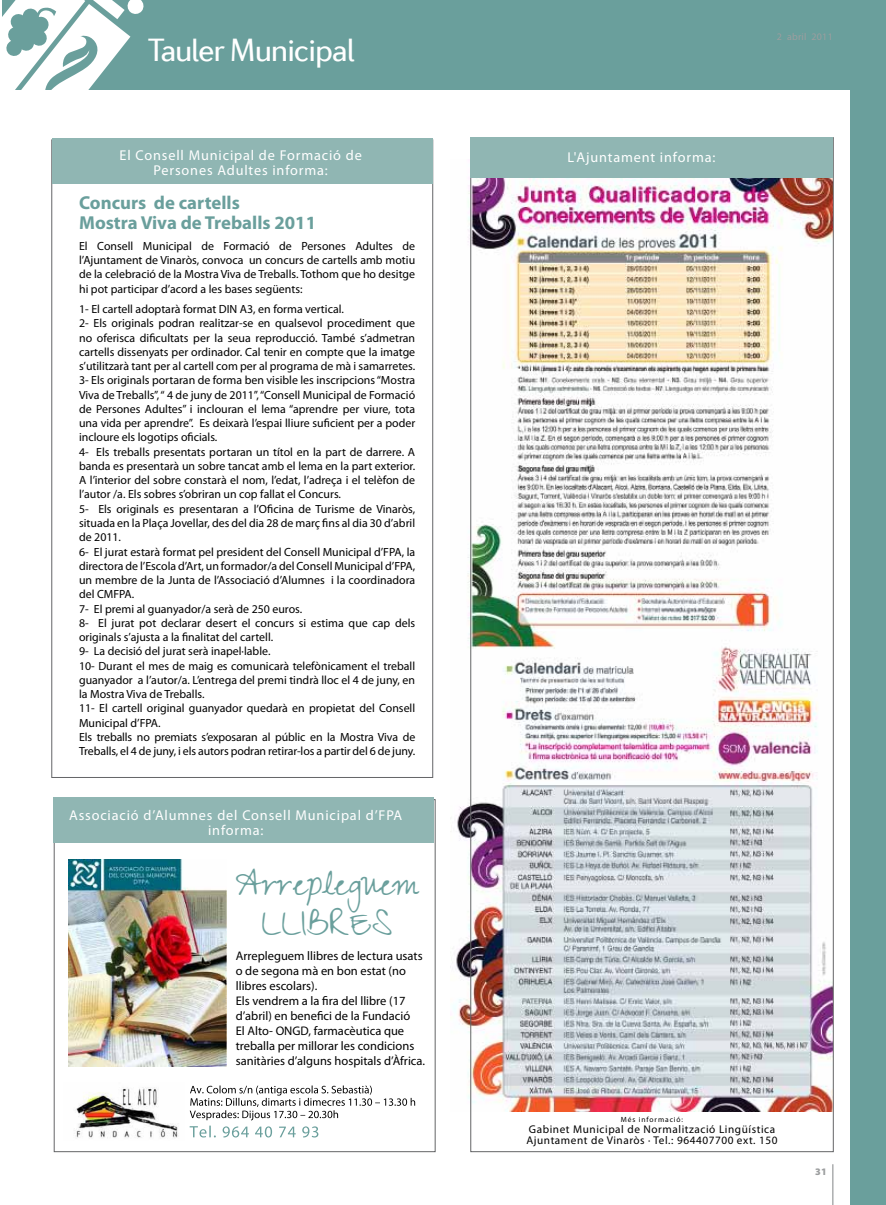
<style>
.page{position:relative;width:886px;height:1205px;background:#fff}
.page>*{position:absolute;margin:0;border:0;box-sizing:border-box;transform-origin:0 0}
.t1{font:32.5px "Diverda Sans Com";letter-spacing:-.04em;color:#fff}
.t2{font:31.25px "Zeyada";color:#6a9f9c}
.t3{font:30px "Zeyada";color:#6a9f9c}
.t4{font:700 18.75px/20px "Myriad Pro";color:#6a9f9c}
.t5{font:14.25px/15px "Myriad Pro";letter-spacing:.06em;color:#fff;text-align:center}
.t6{font:12.5px/15px "Myriad Pro";color:#000}
.t7{font:11.88px/14.2px "Myriad Pro";color:#000;text-align:justify}
.t8{font:11.25px/11.2px "Myriad Pro";letter-spacing:.05em;color:#000}
.t9{font:10px "Myriad Pro";letter-spacing:.025em;color:#9c9e9f}
.t10{font:900 10px "Myriad Pro";color:#9c9e9f}
.t11{font:7.5px "Myriad Pro";letter-spacing:.12em;color:#000}
</style>
<div class="page">
<div style="left:851px;top:0;width:35px;height:1205px;background:#6a9f9c"></div>
<div style="left:2px;top:0;width:884px;height:89px;background:#6a9f9c"></div>
<svg style="left:2px;top:0;width:142px;height:89px"></svg>
<hr style="left:832px;top:1164px;width:1px;height:41px;background:#9c9e9f">
<div style="left:52px;top:138px;width:381px;height:45px;background:#90b6b3"></div>
<img style="left:74px;top:1087px;width:105px;height:51px">
<img style="left:453px;top:159px;width:378px;height:953px">
<div style="left:471px;top:137px;width:362px;height:41px;background:#90b6b3"></div>
<div style="left:53px;top:798px;width:381px;height:45px;background:#90b6b3"></div>
<svg style="left:190px;top:1085px;width:225px;height:52px"></svg>
<img style="left:69px;top:860px;width:158px;height:206px">
<h1 class="t1" style="left:148px;top:32px;width:208px">Tauler Municipal</h1>
<p class="t5" style="left:120px;top:148px;width:244px">El Consell Municipal de Formació de<br>Persones Adultes informa:</p>
<p class="t5" style="left:568px;top:150px;width:149px">L'Ajuntament informa:</p>
<h3 class="t4" style="left:79px;top:192px;width:238px">Concurs de cartells<br>Mostra Viva de Treballs 2011</h3>
<p class="t7" style="left:79px;top:239px;width:338px">El Consell Municipal de Formació de Persones Adultes de l’Ajuntament de Vinaròs, convoca un concurs de cartells amb motiu de la celebració de la Mostra Viva de Treballs. Tothom que ho desitge hi pot participar d’acord a les bases següents:</p>
<p class="t7" style="left:79px;top:302px;width:338px;text-align:left">1- El cartell adoptarà format DIN A3, en forma vertical.<br>2- Els originals podran realitzar-se en qualsevol procediment que no oferisca dificultats per la seua reproducció. També s’admetran cartells dissenyats per ordinador. Cal tenir en compte que la imatge s’utilitzarà tant per al cartell com per al programa de mà i samarretes.<br>3- Els originals portaran de forma ben visible les inscripcions “Mostra Viva de Treballs”, “ 4 de juny de 2011”, “Consell Municipal de Formació de Persones Adultes” i inclouran el lema “aprendre per viure, tota una vida per aprendre”. Es deixarà l’espai lliure suficient per a poder incloure els logotips oficials.<br>4- Els treballs presentats portaran un títol en la part de darrere. A banda es presentarà un sobre tancat amb el lema en la part exterior.<br>A l’interior del sobre constarà el nom, l’edat, l’adreça i el telèfon de l’autor /a. Els sobres s’obriran un cop fallat el Concurs.<br>5- Els originals es presentaran a l’Oficina de Turisme de Vinaròs, situada en la Plaça Jovellar, des del dia 28 de març fins al dia 30 d’abril de 2011.<br>6- El jurat estarà format pel president del Consell Municipal d’FPA, la directora de l’Escola d’Art, un formador/a del Consell Municipal d’FPA, un membre de la Junta de l’Associació d’Alumnes i la coordinadora del CMFPA.<br>7- El premi al guanyador/a serà de 250 euros.<br>8- El jurat pot declarar desert el concurs si estima que cap dels originals s’ajusta a la finalitat del cartell.<br>9- La decisió del jurat serà inapel·lable.<br>10- Durant el mes de maig es comunicarà telefònicament el treball guanyador a l’autor/a. L’entrega del premi tindrà lloc el 4 de juny, en la Mostra Viva de Treballs.<br>11- El cartell original guanyador quedarà en propietat del Consell Municipal d’FPA.<br>Els treballs no premiats s’exposaran al públic en la Mostra Viva de Treballs, el 4 de juny, i els autors podran retirar-los a partir del 6 de juny.</p>
<p class="t5" style="left:69px;top:807px;width:335px">Associació d’Alumnes del Consell Municipal d’FPA informa:</p>
<h2 class="t2" style="left:235px;top:865px;width:184px">Arrepleguem</h2>
<h3 class="t3" style="left:261px;top:907px;width:132px">LLIBRES</h3>
<p class="t6" style="left:236px;top:948px;width:191px">Arrepleguem llibres de lectura usats o de segona mà en bon estat (no llibres escolars).<br>Els vendrem a la fira del llibre (17 d’abril) en benefici de la Fundació<br>El Alto- ONGD, farmacèutica que treballa per millorar les condicions sanitàries d’alguns hospitals d’Àfrica.</p>
<p class="t9" style="left:777px;top:30px;width:57px">2 abril 2011</p>
<p class="t11" style="left:621px;top:1114px;width:64px">Més informació:</p>
<p class="t8" style="left:526px;top:1123px;width:253px">Gabinet Municipal de Normalització Lingüística<br>Ajuntament de Vinaròs · Tel.: 964407700 ext. 150</p>
<p class="t10" style="left:815px;top:1165px;width:13px">31</p>
</div>
